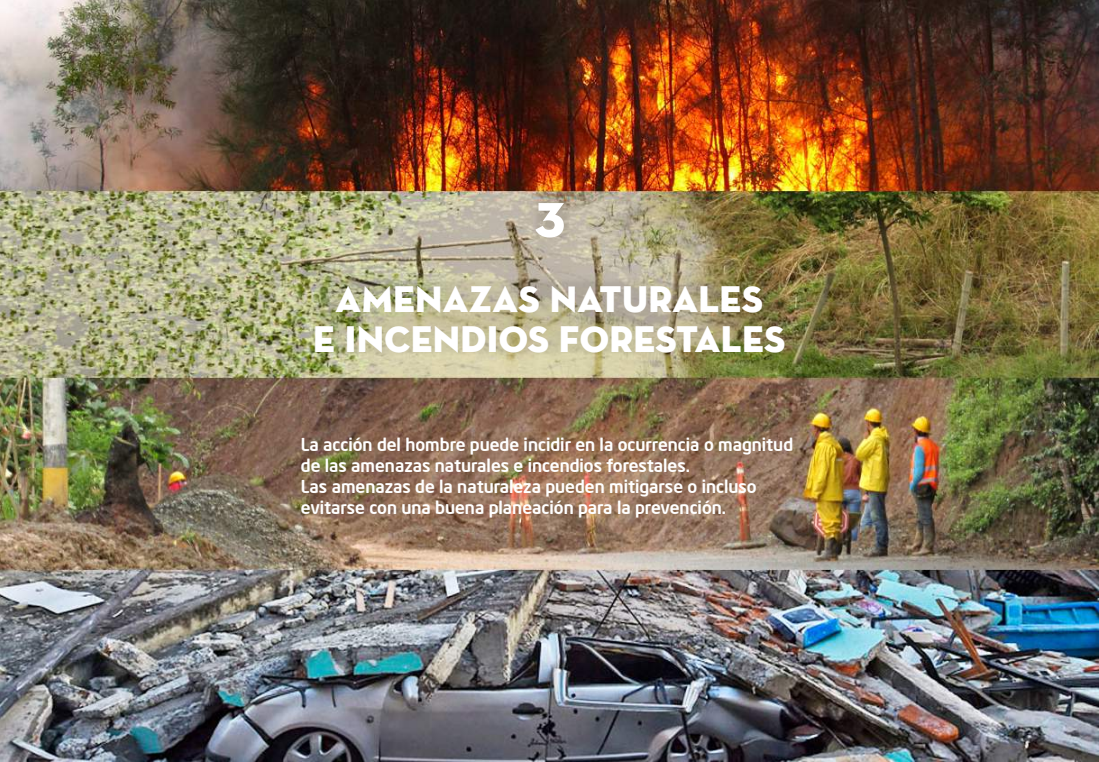
<style>
.page{position:relative;width:1099px;height:762px;background:#fff}
.page>*{position:absolute;margin:0;border:0;box-sizing:border-box;transform-origin:0 0}
.t1{font:50px "Neutra Disp Titling";color:#fff}
.t2{font:37.5px/40px "Neutra Disp Titling";letter-spacing:.01em;color:#fff;text-align:center}
.t3{font:500 17.5px/21px "Neo Sans Intel";color:#fff}
</style>
<div class="page">
<img style="left:0;top:0;width:1098px;height:761px">
<img style="left:271px;top:236px;width:558px;height:161px">
<img style="left:491px;top:156px;width:121px;height:127px">
<h1 class="t1" style="left:535px;top:189px;width:32px">3</h1>
<h2 class="t2" style="left:313px;top:279px;width:473px">AMENAZAS NATURALES<br>E INCENDIOS FORESTALES</h2>
<p class="t3" style="left:301px;top:434px;width:494px">La acción del hombre puede incidir en la ocurrencia o magnitud de las amenazas naturales e incendios forestales.<br>Las amenazas de la naturaleza pueden mitigarse o incluso evitarse con una buena planeación para la prevención.</p>
</div>
